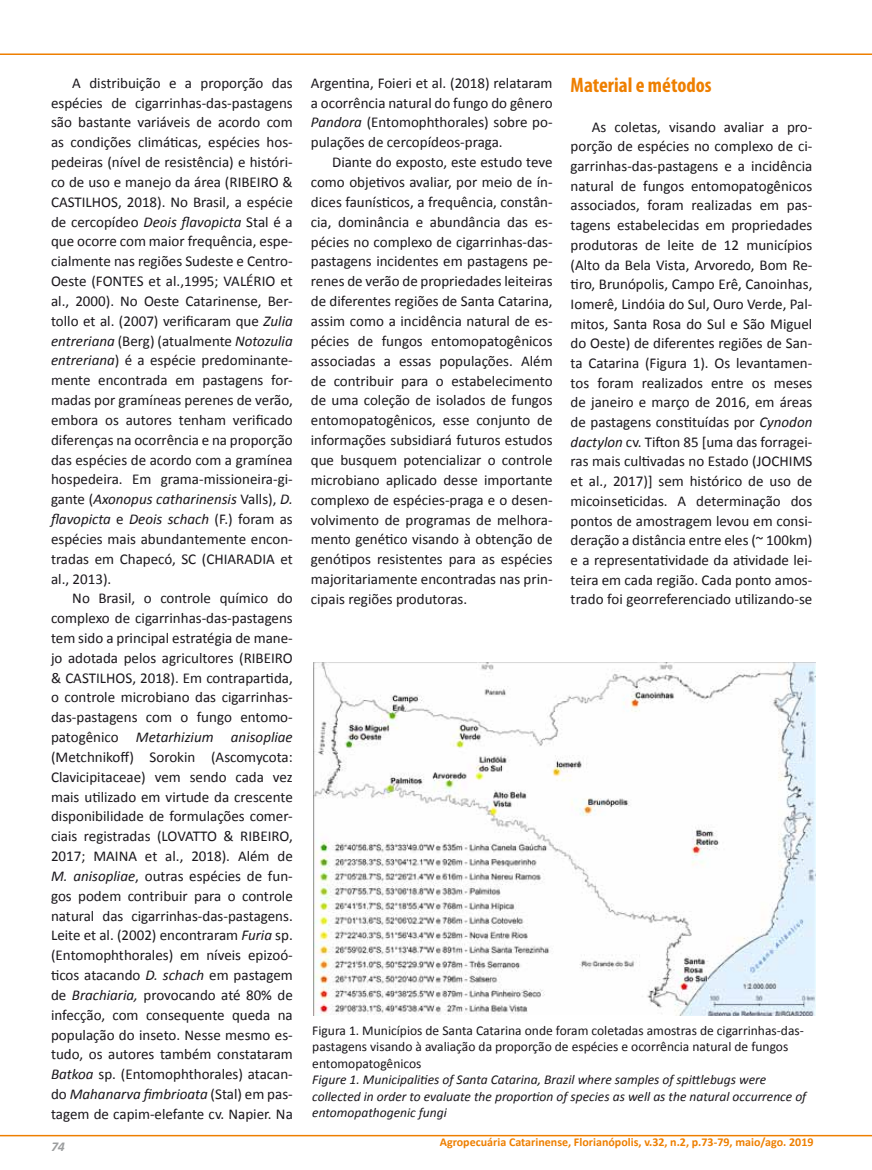
<style>
.page{position:relative;width:872px;height:1170px;background:#fff}
.page>*{position:absolute;margin:0;border:0;box-sizing:border-box;transform-origin:0 0}
.t1{font:700 condensed 21px "Myriad Pro";color:#ee7f00}
.t2{font:15px/19.8px "Calibri";color:#1a171c;text-align:justify}
.t3{font:italic 13.5px/16.5px "Calibri";color:#1a171c}
.t4{font:13.5px/16.5px "Calibri";color:#1a171c}
.t5{font:italic 700 13.5px "Calibri";color:#9c9e9f}
.t6{font:700 12px "Calibri";color:#ee7f00}
.s1{font-style:italic}
</style>
<div class="page">
<hr style="left:0;top:53px;width:872px;height:2px;background:#ee7f00">
<hr style="left:0;top:1134px;width:872px;height:2px;background:#ee7f00">
<img style="left:314px;top:662px;width:501px;height:353px">
<p class="t2" style="left:51px;top:72px;width:243px;text-indent:21px">A distribuição e a proporção das espécies de cigarrinhas-das-pastagens são bastante variáveis de acordo com as condições climáticas, espécies hos&shy;pedeiras (nível de resistência) e históri&shy;co de uso e manejo da área (RIBEIRO &amp; CASTILHOS, 2018). No Brasil, a espécie de cercopídeo <span class="s1">Deois flavopicta</span> Stal é a que ocorre com maior frequência, espe&shy;cialmente nas regiões Sudeste e Centro-Oeste (FONTES et al.,1995; VALÉRIO et al., 2000). No Oeste Catarinense, Ber&shy;tollo et al. (2007) verificaram que <span class="s1">Zulia entreriana</span> (Berg) (atualmente <span class="s1">Notozulia entreriana</span>) é a espécie predominante&shy;mente encontrada em pastagens for&shy;madas por gramíneas perenes de verão, embora os autores tenham verificado diferenças na ocorrência e na proporção das espécies de acordo com a gramínea hospedeira. Em grama-missioneira-gi&shy;gante (<span class="s1">Axonopus catharinensis</span> Valls), <span class="s1">D. flavopicta</span> e <span class="s1">Deois schach</span> (F.) foram as espécies mais abundantemente encon&shy;tradas em Chapecó, SC (CHIARADIA et al., 2013).</p>
<p class="t2" style="left:51px;top:588px;width:243px;text-indent:21px">No Brasil, o controle químico do complexo de cigarrinhas-das-pastagens tem sido a principal estratégia de mane&shy;jo adotada pelos agricultores (RIBEIRO &amp; CASTILHOS, 2018). Em contrapartida, o controle microbiano das cigarrinhas&shy;das-pastagens com o fungo entomo&shy;patogênico <span class="s1">Metarhizium anisopliae </span>(Metchnikoff) Sorokin (Ascomycota:<br>Clavicipitaceae) vem sendo cada vez mais utilizado em virtude da crescente disponibilidade de formulações comer&shy;ciais registradas (LOVATTO &amp; RIBEIRO, 2017; MAINA et al., 2018). Além de <span class="s1">M. anisopliae</span>, outras espécies de fun&shy;gos podem contribuir para o controle natural das cigarrinhas-das-pastagens.<br>Leite et al. (2002) encontraram <span class="s1">Furia</span> sp. (Entomophthorales) em níveis epizoó&shy;ticos atacando <span class="s1">D. schach</span> em pastagem de <span class="s1">Brachiaria,</span> provocando até 80% de infecção, com consequente queda na população do inseto. Nesse mesmo es&shy;tudo, os autores também constataram <span class="s1">Batkoa</span> sp. (Entomophthorales) atacan&shy;do <span class="s1">Mahanarva fimbrioata</span> (Stal) em pas&shy;tagem de capim-elefante cv. Napier. Na</p>
<p class="t5" style="left:51px;top:1137px;width:16px">74</p>
<p class="t2" style="left:311px;top:72px;width:243px">Argentina, Foieri et al. (2018) relataram a ocorrência natural do fungo do gênero <span class="s1">Pandora</span> (Entomophthorales) sobre po&shy;pulações de cercopídeos-praga.</p>
<p class="t2" style="left:311px;top:152px;width:243px;text-indent:21px">Diante do exposto, este estudo teve como objetivos avaliar, por meio de ín&shy;dices faunísticos, a frequência, constân&shy;cia, dominância e abundância das es&shy;pécies no complexo de cigarrinhas-das&shy;pastagens incidentes em pastagens pe&shy;renes de verão de propriedades leiteiras de diferentes regiões de Santa Catarina, assim como a incidência natural de es&shy;pécies de fungos entomopatogênicos associadas a essas populações. Além de contribuir para o estabelecimento de uma coleção de isolados de fungos entomopatogênicos, esse conjunto de informações subsidiará futuros estudos que busquem potencializar o controle microbiano aplicado desse importante complexo de espécies-praga e o desen&shy;volvimento de programas de melhora&shy;mento genético visando à obtenção de genótipos resistentes para as espécies majoritariamente encontradas nas prin&shy;cipais regiões produtoras.</p>
<h1 class="t1" style="left:570px;top:72px;width:143px">Material e métodos</h1>
<p class="t2" style="left:570px;top:116px;width:243px;text-indent:21px">As coletas, visando avaliar a pro&shy;porção de espécies no complexo de ci&shy;garrinhas-das-pastagens e a incidência natural de fungos entomopatogênicos associados, foram realizadas em pas&shy;tagens estabelecidas em propriedades produtoras de leite de 12 municípios (Alto da Bela Vista, Arvoredo, Bom Re&shy;tiro, Brunópolis, Campo Erê, Canoinhas, Iomerê, Lindóia do Sul, Ouro Verde, Pal&shy;mitos, Santa Rosa do Sul e São Miguel do Oeste) de diferentes regiões de San&shy;ta Catarina (Figura 1). Os levantamen&shy;tos foram realizados entre os meses de janeiro e março de 2016, em áreas de pastagens constituídas por <span class="s1">Cynodon dactylon</span> cv. Tifton 85 [uma das forragei&shy;ras mais cultivadas no Estado (JOCHIMS et al., 2017)] sem histórico de uso de micoinseticidas. A determinação dos pontos de amostragem levou em consi&shy;deração a distância entre eles (~ 100km) e a representatividade da atividade lei&shy;teira em cada região. Cada ponto amos&shy;trado foi georreferenciado utilizando-se</p>
<p class="t4" style="left:312px;top:1021px;width:493px">Figura 1. Municípios de Santa Catarina onde foram coletadas amostras de cigarrinhas-das&shy;pastagens visando à avaliação da proporção de espécies e ocorrência natural de fungos entomopatogênicos</p>
<p class="t3" style="left:312px;top:1070px;width:495px">Figure 1. Municipalities of Santa Catarina, Brazil where samples of spittlebugs were collected in order to evaluate the proportion of species as well as the natural occurrence of entomopathogenic fungi</p>
<p class="t6" style="left:440px;top:1133px;width:375px">Agropecuária Catarinense, Florianópolis, v.32, n.2, p.73-79, maio/ago. 2019</p>
</div>
